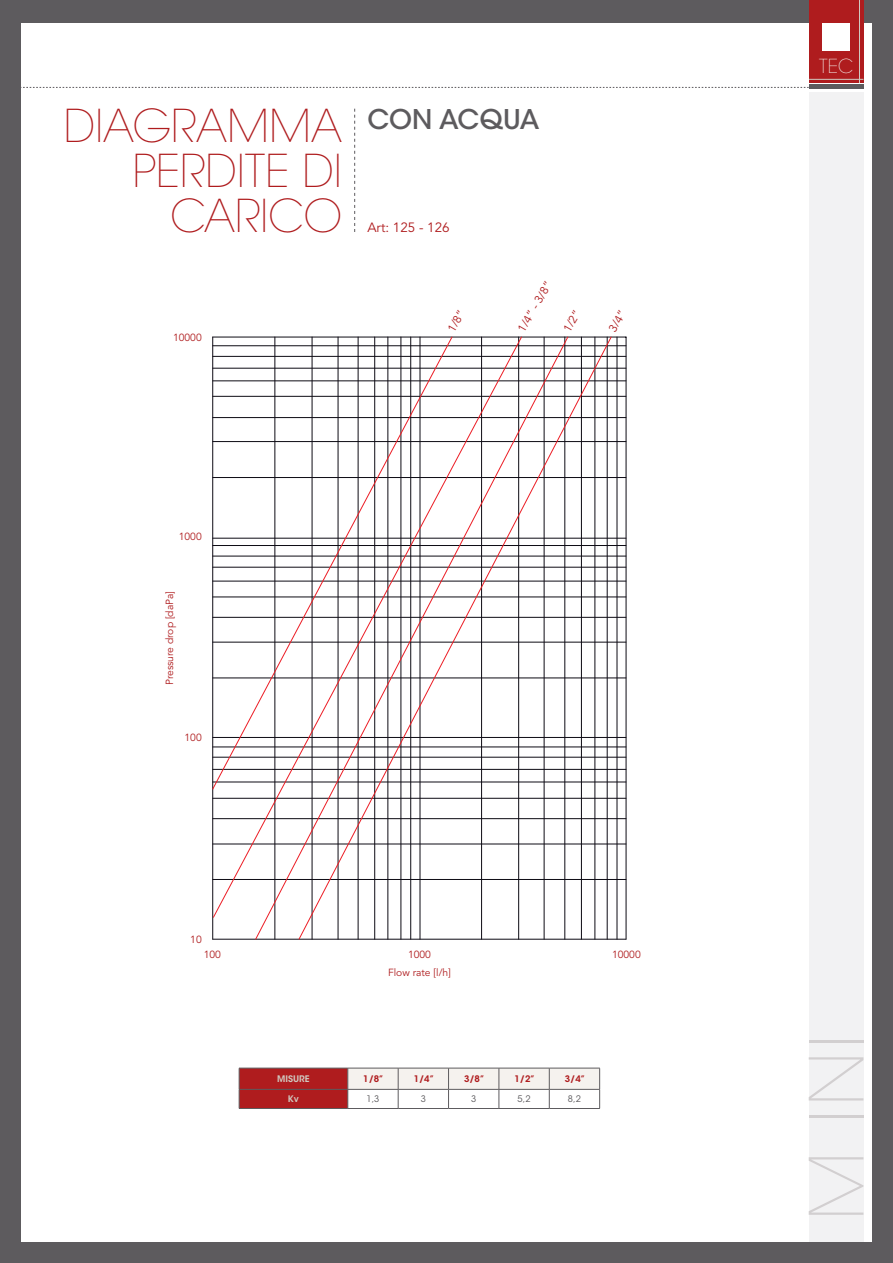
<style>
.page{position:relative;width:893px;height:1263px;background:#5d5b5e}
.page>*{position:absolute;margin:0;border:0;box-sizing:border-box;transform-origin:0 0}
.t1{font:200 73.95px "ITC Avant Garde Std";color:#d2cfd0}
.t2{font:200 45px/45px "ITC Avant Garde Std";color:#af1c1e;text-align:right}
.t3{font:500 27px "ITC Avant Garde Std";color:#5d5b5e}
.t4{font:200 19.2px "ITC Avant Garde Std";color:#f5f2ee}
.CAPITOLATO{font:13.5px "Avenir LT Std";color:#af1c1e}
.CAPITOLATO-2{font:11.55px "Avenir LT Std";color:#af1c1e}
.CAPITOLATO-3{font:10.35px "Avenir LT Std";color:#af1c1e}
.t5{font:600 9px "ITC Avant Garde Std";color:#af1c1e}
.t6{font:9px "ITC Avant Garde Std";color:#5d5b5e}
.t7{font:600 9px "ITC Avant Garde Std";color:#d0c9c0}
</style>
<div class="page">
<div style="left:21px;top:23px;width:851px;height:1219px;background:#fff"></div>
<div style="left:809px;top:0;width:54px;height:83px;background:#af1c1e"></div>
<img style="left:823px;top:24px;width:27px;height:27px">
<hr style="left:809px;top:79px;width:54px;height:1px;background:#d0c9c0">
<hr style="left:859px;top:0;width:1px;height:83px;background:#d0c9c0">
<hr style="left:809px;top:84px;width:54px;height:4px;background:#5d5b5e">
<div style="left:809px;top:93px;width:54px;height:1149px;background:#f2f2f3"></div>
<svg style="left:21px;top:87px;width:788px;height:1px"></svg>
<svg style="left:354px;top:109px;width:1px;height:123px"></svg>
<svg style="left:239px;top:1068px;width:361px;height:40px"></svg>
<hr style="left:239px;top:1108px;width:109px;height:1px;background:#5d5b5e">
<hr style="left:348px;top:1108px;width:50px;height:1px;background:#5d5b5e">
<hr style="left:398px;top:1108px;width:51px;height:1px;background:#5d5b5e">
<hr style="left:449px;top:1108px;width:50px;height:1px;background:#5d5b5e">
<hr style="left:499px;top:1108px;width:50px;height:1px;background:#5d5b5e">
<hr style="left:549px;top:1108px;width:51px;height:1px;background:#5d5b5e">
<hr style="left:617px;top:337px;width:1px;height:602px;background:#0d0b14">
<hr style="left:626px;top:337px;width:1px;height:602px;background:#0d0b14">
<hr style="left:213px;top:337px;width:413px;height:1px;background:#0d0b14">
<hr style="left:213px;top:345px;width:413px;height:1px;background:#0d0b14">
<hr style="left:213px;top:356px;width:413px;height:1px;background:#0d0b14">
<hr style="left:213px;top:368px;width:413px;height:1px;background:#0d0b14">
<hr style="left:213px;top:381px;width:413px;height:1px;background:#0d0b14">
<hr style="left:213px;top:396px;width:413px;height:1px;background:#0d0b14">
<hr style="left:213px;top:417px;width:413px;height:1px;background:#0d0b14">
<hr style="left:213px;top:441px;width:413px;height:1px;background:#0d0b14">
<hr style="left:213px;top:477px;width:413px;height:1px;background:#0d0b14">
<hr style="left:213px;top:538px;width:413px;height:1px;background:#0d0b14">
<hr style="left:213px;top:545px;width:413px;height:1px;background:#0d0b14">
<hr style="left:213px;top:556px;width:413px;height:1px;background:#0d0b14">
<hr style="left:213px;top:567px;width:413px;height:1px;background:#0d0b14">
<hr style="left:213px;top:581px;width:413px;height:1px;background:#0d0b14">
<hr style="left:213px;top:597px;width:413px;height:1px;background:#0d0b14">
<hr style="left:213px;top:617px;width:413px;height:1px;background:#0d0b14">
<hr style="left:213px;top:642px;width:413px;height:1px;background:#0d0b14">
<hr style="left:213px;top:678px;width:413px;height:1px;background:#0d0b14">
<hr style="left:213px;top:737px;width:413px;height:1px;background:#0d0b14">
<hr style="left:213px;top:747px;width:413px;height:1px;background:#0d0b14">
<hr style="left:213px;top:757px;width:413px;height:1px;background:#0d0b14">
<hr style="left:213px;top:769px;width:413px;height:1px;background:#0d0b14">
<hr style="left:213px;top:782px;width:413px;height:1px;background:#0d0b14">
<hr style="left:213px;top:798px;width:413px;height:1px;background:#0d0b14">
<hr style="left:213px;top:818px;width:413px;height:1px;background:#0d0b14">
<hr style="left:213px;top:844px;width:413px;height:1px;background:#0d0b14">
<hr style="left:213px;top:879px;width:413px;height:1px;background:#0d0b14">
<hr style="left:213px;top:939px;width:413px;height:1px;background:#0d0b14">
<svg style="left:212px;top:337px;width:400px;height:602px"></svg>
<p class="t2" style="left:63px;top:104px;width:280px">DIAGRAMMA<br>PERDITE DI<br>CARICO</p>
<p class="t3" style="left:367px;top:102px;width:174px">CON ACQUA</p>
<p class="CAPITOLATO" style="left:367px;top:220px;width:84px">Art: 125 - 126</p>
<p class="CAPITOLATO-3" style="left:173px;top:331px;width:30px">10000</p>
<p class="CAPITOLATO-2" style="left:445px;top:327px;width:24px;rotate:-60deg">1/8”</p>
<p class="CAPITOLATO-2" style="left:515px;top:327px;width:58px;rotate:-60deg">1/4” - 3/8”</p>
<p class="CAPITOLATO-2" style="left:560px;top:327px;width:24px;rotate:-60deg">1/2”</p>
<p class="CAPITOLATO-2" style="left:606px;top:327px;width:24px;rotate:-60deg">3/4”</p>
<p class="CAPITOLATO-3" style="left:179px;top:531px;width:24px">1000</p>
<p class="CAPITOLATO-3" style="left:164px;top:685px;width:96px;rotate:-90deg">Pressure drop [daPa]</p>
<p class="CAPITOLATO-3" style="left:185px;top:732px;width:19px">100</p>
<p class="CAPITOLATO-3" style="left:190px;top:934px;width:13px">10</p>
<p class="CAPITOLATO-3" style="left:204px;top:948px;width:19px">100</p>
<p class="CAPITOLATO-3" style="left:408px;top:948px;width:24px">1000</p>
<p class="CAPITOLATO-3" style="left:612px;top:948px;width:30px">10000</p>
<p class="CAPITOLATO-3" style="left:388px;top:967px;width:64px">Flow rate [l/h]</p>
<p class="t7" style="left:277px;top:1073px;width:34px">MISURE</p>
<p class="t5" style="left:363px;top:1073px;width:22px">1/8”</p>
<p class="t5" style="left:414px;top:1073px;width:22px">1/4”</p>
<p class="t5" style="left:464px;top:1073px;width:22px">3/8”</p>
<p class="t5" style="left:514px;top:1073px;width:22px">1/2”</p>
<p class="t5" style="left:565px;top:1073px;width:22px">3/4”</p>
<p class="t7" style="left:288px;top:1093px;width:13px">Kv</p>
<p class="t6" style="left:366px;top:1093px;width:14px">1,3</p>
<p class="t6" style="left:421px;top:1093px;width:7px">3</p>
<p class="t6" style="left:471px;top:1093px;width:7px">3</p>
<p class="t6" style="left:518px;top:1093px;width:14px">5,2</p>
<p class="t6" style="left:568px;top:1093px;width:14px">8,2</p>
<h3 class="t4" style="left:819px;top:55px;width:36px">TEC</h3>
<p class="t1" style="left:793px;top:1220px;width:188px;rotate:-90deg">M INI</p>
</div>
